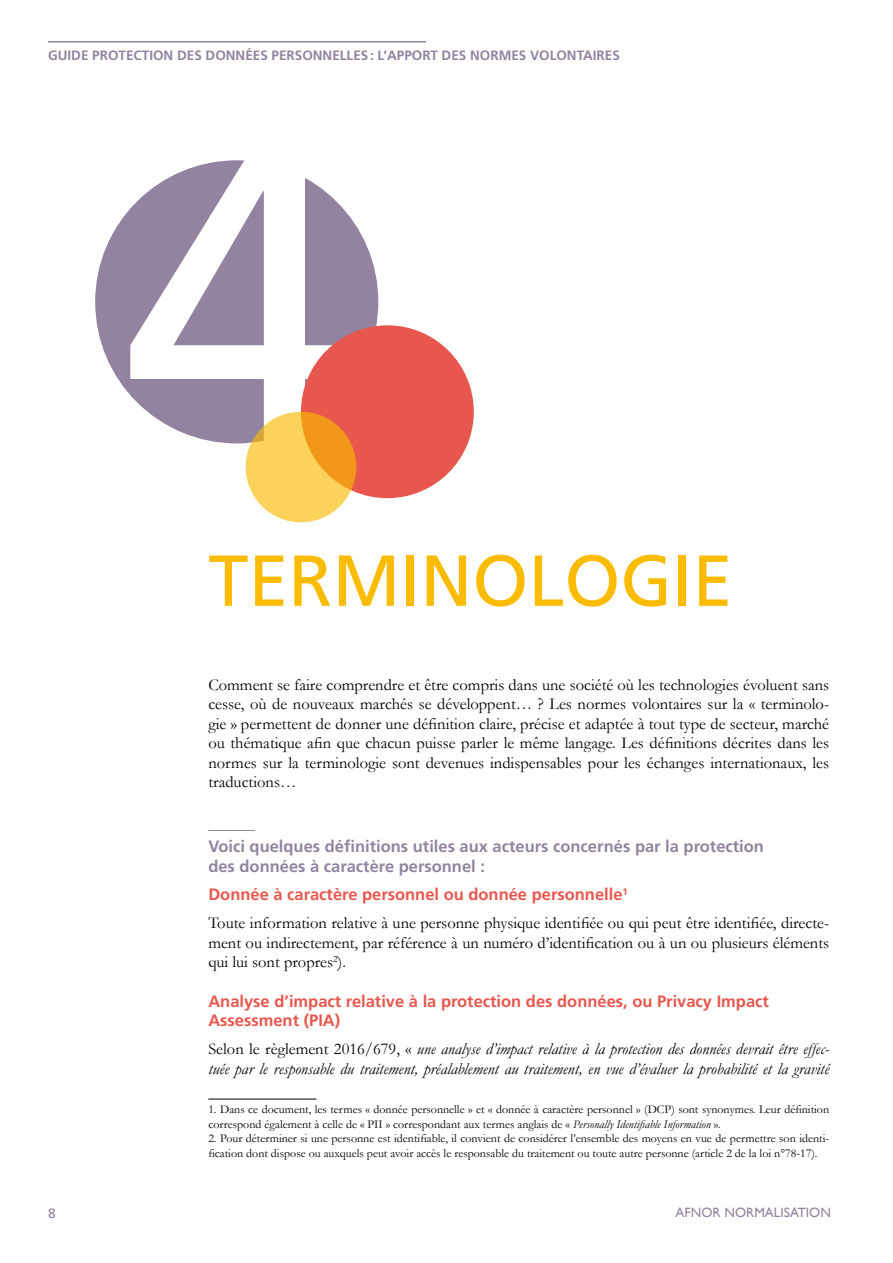
<style>
.page{position:relative;width:893px;height:1263px;background:#fff}
.page>*{position:absolute;margin:0;border:0;box-sizing:border-box;transform-origin:0 0}
.t1{font:411px "Frutiger";color:#fff}
.t2{font:72px "Frutiger";color:#fabb00}
.t3{font:16.5px/19.5px "Garamond";color:#000;text-align:justify}
.t4{font:italic 16.5px/19.5px "Garamond";color:#000}
.t5{font:700 16.5px/19.8px "Frutiger";color:#e8574e}
.t6{font:700 16.5px/19.8px "Frutiger";color:#9284a1}
.t7{font:700 13.5px "Frutiger";color:#9284a1}
.t8{font:13.5px "Gill Sans";color:#9284a1}
.t9{font:13.5px "Frutiger";color:#9284a1}
.t10{font:12px/14.4px "Garamond";color:#000}
.s1{font-style:normal}
.s2{font-style:italic}
</style>
<div class="page">
<hr style="left:48px;top:41px;width:378px;height:2px;background:#9284a1">
<div style="left:95px;top:160px;width:283px;height:283px;background:#9284a1;border-radius:50%"></div>
<div style="left:301px;top:325px;width:173px;height:173px;background:#e8574e;border-radius:50%"></div>
<svg style="left:246px;top:412px;width:110px;height:110px;fill:#fbd35a"></svg>
<hr style="left:208px;top:830px;width:47px;height:1px;background:#9284a1">
<hr style="left:208px;top:1099px;width:108px;height:1px;background:#000">
<p class="t7" style="left:48px;top:47px;width:573px">GUIDE PROTECTION DES DONNÉES PERSONNELLES: L’APPORT DES NORMES VOLONTAIRES</p>
<h1 class="t1" style="left:122px;top:60px;width:230px">4</h1>
<h2 class="t2" style="left:208px;top:538px;width:526px">TERMINOLOGIE</h2>
<p class="t3" style="left:208px;top:675px;width:622px">Comment se faire comprendre et être compris dans une société où les technologies évoluent sans cesse, où de nouveaux marchés se développent… ? Les normes volontaires sur la « terminolo&shy;gie » permettent de donner une définition claire, précise et adaptée à tout type de secteur, marché ou thématique afin que chacun puisse parler le même langage. Les définitions décrites dans les normes sur la terminologie sont devenues indispensables pour les échanges internationaux, les traductions…</p>
<p class="t6" style="left:208px;top:836px;width:557px">Voici quelques définitions utiles aux acteurs concernés par la protection des données à caractère personnel :</p>
<p class="t5" style="left:208px;top:884px;width:421px">Donnée à caractère personnel ou donnée personnelle<sup>1</sup></p>
<p class="t3" style="left:208px;top:913px;width:622px">Toute information relative à une personne physique identifiée ou qui peut être identifiée, directe&shy;ment ou indirectement, par référence à un numéro d’identification ou à un ou plusieurs éléments qui lui sont propres<sup>2</sup>).</p>
<p class="t5" style="left:208px;top:991px;width:562px">Analyse d’impact relative à la protection des données, ou Privacy Impact<br>Assessment (PIA)</p>
<p class="t4" style="left:208px;top:1039px;width:622px"><span class="s1">Selon le règlement 2016/679, «</span> une analyse d’impact relative à la protection des données devrait être effec&shy;tuée par le responsable du traitement, préalablement au traitement, en vue d’évaluer la probabilité et la gravité</p>
<p class="t10" style="left:208px;top:1102px;width:622px">1. Dans ce document, les termes « donnée personnelle » et « donnée à caractère personnel » (DCP) sont synonymes. Leur définition correspond également à celle de « PII » correspondant aux termes anglais de « <span class="s2">Personally Identifiable Information</span> ».</p>
<p class="t10" style="left:208px;top:1131px;width:622px">2. Pour déterminer si une personne est identifiable, il convient de considérer l’ensemble des moyens en vue de permettre son identi&shy;fication dont dispose ou auxquels peut avoir accès le responsable du traitement ou toute autre personne (article 2 de la loi n°78-17).</p>
<p class="t9" style="left:48px;top:1205px;width:9px">8</p>
<p class="t8" style="left:676px;top:1205px;width:157px">AFNOR NORMALISATION</p>
</div>
